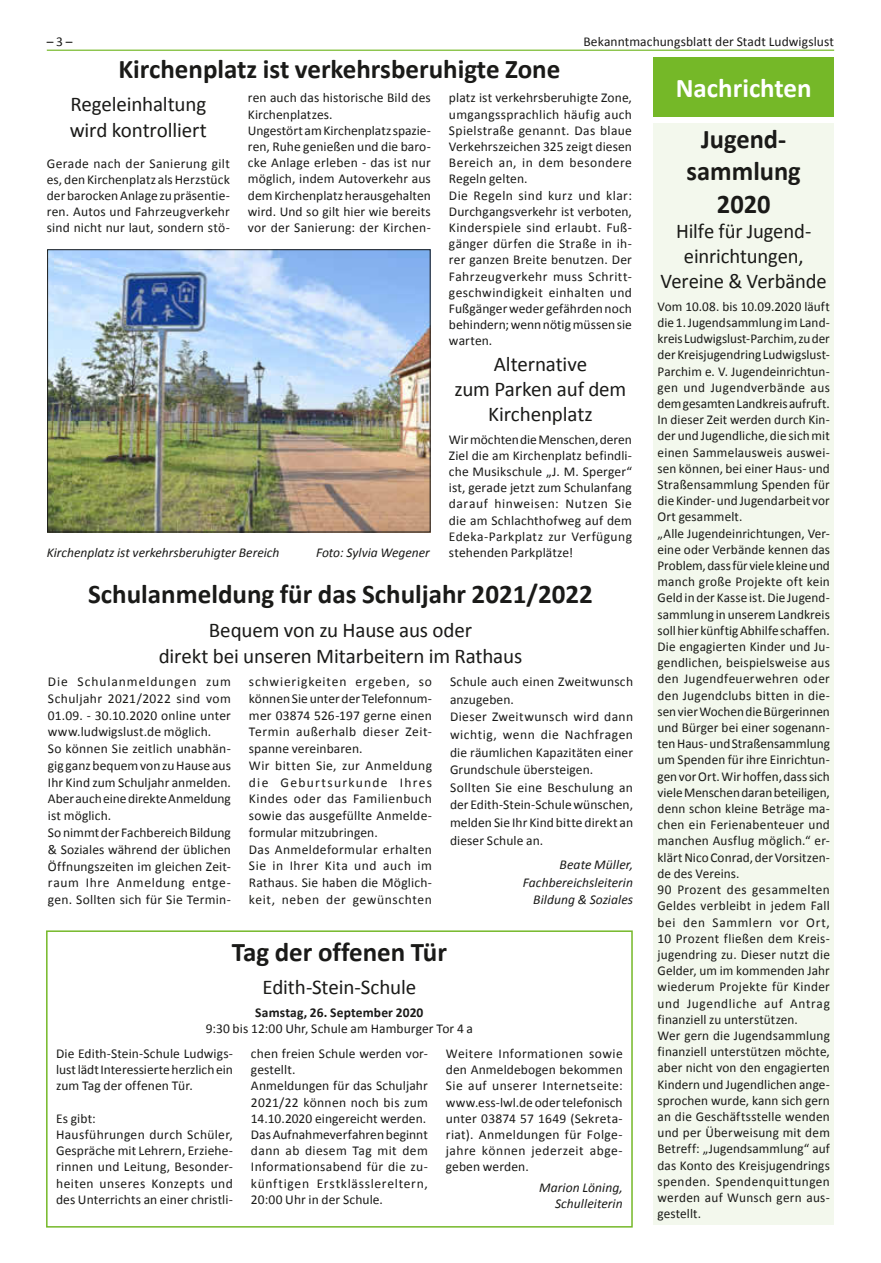
<style>
.page{position:relative;width:881px;height:1263px;background:#fff}
.page>*{position:absolute;margin:0;border:0;box-sizing:border-box;transform-origin:0 0}
.t1{font:700 27px/32.4px "Calibri";color:#1a1a18;text-align:center}
.t2{font:700 27px "Calibri";color:#fff}
.t3{font:21px/25.2px "Calibri";letter-spacing:-.01em;color:#1a1a18;text-align:center}
.t4{font:13.5px/16.2px "Calibri";letter-spacing:.01em;color:#1a1a18}
.t5{font:13.5px/16.8px "Calibri";letter-spacing:.03em;color:#1a1a18}
.t6{font:italic 13.5px/17.7px "Calibri";color:#1a1a18;text-align:right}
.t7{font:700 13.5px "Calibri";letter-spacing:.01em;color:#1a1a18}
</style>
<div class="page">
<hr style="left:47px;top:50px;width:786px;height:1px;background:#75b828">
<div style="left:46px;top:930px;width:586px;height:297px;border:2px solid #75b828"></div>
<div style="left:653px;top:57px;width:180px;height:60px;background:#75b828"></div>
<div style="left:653px;top:123px;width:180px;height:1102px;background:#f3f8ed"></div>
<img style="left:49px;top:251px;width:379px;height:279px">
<div style="left:47px;top:249px;width:383px;height:283px;border:1px solid #1a1a18"></div>
<p class="t4" style="left:47px;top:34px;width:27px">– 3 –</p>
<p class="t4" style="left:583px;top:34px;width:252px">Bekanntmachungsblatt der Stadt Ludwigslust</p>
<h1 class="t1" style="left:118px;top:52px;width:443px">Kirchenplatz ist verkehrsberuhigte Zone</h1>
<h2 class="t3" style="left:70px;top:92px;width:139px;text-align:left">Regeleinhaltung wird kontrolliert</h2>
<p class="t4" style="left:47px;top:155px;width:184px;text-align:justify">Gerade nach der Sanierung gilt es, den Kirchenplatz als Herzstück der barocken Anlage zu präsentie&shy;ren. Autos und Fahrzeugverkehr sind nicht nur laut, sondern stö-</p>
<p class="t4" style="left:248px;top:90px;width:184px">ren auch das historische Bild des<br>Kirchenplatzes.<br>Ungestört am Kirchenplatz spazie&shy;ren, Ruhe genießen und die baro&shy;cke Anlage erleben - das ist nur möglich, indem Autoverkehr aus dem Kirchenplatz herausgehalten wird. Und so gilt hier wie bereits vor der Sanierung: der Kirchen-</p>
<p class="t4" style="left:449px;top:90px;width:184px">platz ist verkehrsberuhigte Zone, umgangssprachlich häufig auch<br>Spielstraße genannt. Das blaue<br>Verkehrszeichen 325 zeigt diesen<br>Bereich an, in dem besondere<br>Regeln gelten.<br>Die Regeln sind kurz und klar:<br>Durchgangsverkehr ist verboten,<br>Kinderspiele sind erlaubt. Fuß&shy;gänger dürfen die Straße in ih&shy;rer ganzen Breite benutzen. Der<br>Fahrzeugverkehr muss Schritt&shy;geschwindigkeit einhalten und<br>Fußgänger weder gefährden noch behindern; wenn nötig müssen sie warten.</p>
<h2 class="t3" style="left:454px;top:351px;width:173px">Alternative<br>zum Parken auf dem<br>Kirchenplatz</h2>
<p class="t4" style="left:449px;top:431px;width:184px;text-align:justify">Wir möchten die Menschen, deren Ziel die am Kirchenplatz befindli&shy;che Musikschule „J. M. Sperger“ ist, gerade jetzt zum Schulanfang darauf hinweisen: Nutzen Sie die am Schlachthofweg auf dem Edeka-Parkplatz zur Verfügung</p>
<p class="t6" style="left:47px;top:543px;width:234px">Kirchenplatz ist verkehrsberuhigter Bereich</p>
<p class="t6" style="left:316px;top:543px;width:115px">Foto: Sylvia Wegener</p>
<p class="t4" style="left:449px;top:544px;width:126px">stehenden Parkplätze!</p>
<h1 class="t1" style="left:88px;top:578px;width:506px">Schulanmeldung für das Schuljahr 2021/2022</h1>
<h2 class="t3" style="left:159px;top:617px;width:365px;line-height:25.8px">Bequem von zu Hause aus oder<br>direkt bei unseren Mitarbeitern im Rathaus</h2>
<p class="t4" style="left:48px;top:673px;width:184px;line-height:16.8px">Die Schulanmeldungen zum<br>Schuljahr 2021/2022 sind vom<br>01.09. - 30.10.2020 online unter www.ludwigslust.de möglich.<br>So können Sie zeitlich unabhän&shy;gig ganz bequem von zu Hause aus<br>Ihr Kind zum Schuljahr anmelden.<br>Aber auch eine direkte Anmeldung ist möglich.<br>So nimmt der Fachbereich Bildung &amp; Soziales während der üblichen<br>Öffnungszeiten im gleichen Zeit&shy;raum Ihre Anmeldung entge&shy;gen. Sollten sich für Sie Termin-</p>
<p class="t5" style="left:249px;top:673px;width:184px">schwierigkeiten ergeben, so können Sie unter der Telefonnum&shy;mer 03874 526-197 gerne einen<br>Termin außerhalb dieser Zeit&shy;spanne vereinbaren.<br>Wir bitten Sie, zur Anmeldung die Geburtsurkunde Ihres<br>Kindes oder das Familienbuch sowie das ausgefüllte Anmelde&shy;formular mitzubringen.<br>Das Anmeldeformular erhalten<br>Sie in Ihrer Kita und auch im<br>Rathaus. Sie haben die Möglich&shy;keit, neben der gewünschten</p>
<p class="t4" style="left:450px;top:673px;width:184px;line-height:17.7px">Schule auch einen Zweitwunsch anzugeben.<br>Dieser Zweitwunsch wird dann wichtig, wenn die Nachfragen die räumlichen Kapazitäten einer<br>Grundschule übersteigen.<br>Sollten Sie eine Beschulung an der Edith-Stein-Schule wünschen, melden Sie Ihr Kind bitte direkt an dieser Schule an.</p>
<p class="t6" style="left:522px;top:855px;width:112px">Beate Müller,<br>Fachbereichsleiterin<br>Bildung &amp; Soziales</p>
<h1 class="t1" style="left:232px;top:935px;width:216px">Tag der offenen Tür</h1>
<h2 class="t3" style="left:262px;top:975px;width:155px">Edith-Stein-Schule</h2>
<p class="t7" style="left:255px;top:1004px;width:170px">Samstag, 26. September 2020</p>
<p class="t4" style="left:56px;top:1016px;width:418px;line-height:24.8px;text-indent:149px">9:30 bis 12:00 Uhr, Schule am Hamburger Tor 4 a<br>Die Edith-Stein-Schule Ludwigs-</p>
<p class="t4" style="left:56px;top:1061px;width:178px">lust lädt Interessierte herzlich ein zum Tag der offenen Tür.</p>
<p class="t4" style="left:56px;top:1110px;width:178px">Es gibt:<br>Hausführungen durch Schüler,<br>Gespräche mit Lehrern, Erziehe&shy;rinnen und Leitung, Besonder&shy;heiten unseres Konzepts und des Unterrichts an einer christli-</p>
<p class="t4" style="left:251px;top:1045px;width:178px">chen freien Schule werden vor&shy;gestellt.<br>Anmeldungen für das Schuljahr<br>2021/22 können noch bis zum<br>14.10.2020 eingereicht werden.<br>Das Aufnahmeverfahren beginnt dann ab diesem Tag mit dem<br>Informationsabend für die zu&shy;künftigen Erstklässlereltern,<br>20:00 Uhr in der Schule.</p>
<p class="t4" style="left:445px;top:1045px;width:178px;text-align:justify">Weitere Informationen sowie den Anmeldebogen bekommen Sie auf unserer Internetseite: www.ess-lwl.de oder telefonisch unter 03874 57 1649 (Sekreta&shy;riat). Anmeldungen für Folge&shy;jahre können jederzeit abge&shy;geben werden.</p>
<p class="t6" style="left:539px;top:1179px;width:85px;line-height:16.2px">Marion Löning,<br>Schulleiterin</p>
<h1 class="t2" style="left:675px;top:71px;width:137px">Nachrichten</h1>
<h1 class="t1" style="left:686px;top:123px;width:116px">Jugend&shy;sammlung<br>2020</h1>
<h2 class="t3" style="left:660px;top:218px;width:168px">Hilfe für Jugend&shy;einrichtungen,<br>Vereine &amp; Verbände</h2>
<p class="t4" style="left:657px;top:298px;width:174px">Vom 10.08. bis 10.09.2020 läuft die 1. Jugendsammlung im Land&shy;kreis Ludwigslust-Parchim, zu der der Kreisjugendring Ludwigslust-<br>Parchim e. V. Jugendeinrichtun&shy;gen und Jugendverbände aus dem gesamten Landkreis aufruft.<br>In dieser Zeit werden durch Kin&shy;der und Jugendliche, die sich mit einen Sammelausweis auswei&shy;sen können, bei einer Haus- und<br>Straßensammlung Spenden für die Kinder- und Jugendarbeit vor<br>Ort gesammelt.<br>„Alle Jugendeinrichtungen, Ver&shy;eine oder Verbände kennen das<br>Problem, dass für viele kleine und manch große Projekte oft kein<br>Geld in der Kasse ist. Die Jugend&shy;sammlung in unserem Landkreis soll hier künftig Abhilfe schaffen.<br>Die engagierten Kinder und Ju&shy;gendlichen, beispielsweise aus den Jugendfeuerwehren oder den Jugendclubs bitten in die&shy;sen vier Wochen die Bürgerinnen und Bürger bei einer sogenann&shy;ten Haus- und Straßensammlung um Spenden für ihre Einrichtun&shy;gen vor Ort. Wir hoffen, dass sich viele Menschen daran beteiligen, denn schon kleine Beträge ma&shy;chen ein Ferienabenteuer und manchen Ausflug möglich.“ er&shy;klärt Nico Conrad, der Vorsitzen&shy;de des Vereins.<br>90 Prozent des gesammelten<br>Geldes verbleibt in jedem Fall bei den Sammlern vor Ort,<br>10 Prozent fließen dem Kreis&shy;jugendring zu. Dieser nutzt die<br>Gelder, um im kommenden Jahr wiederum Projekte für Kinder und Jugendliche auf Antrag finanziell zu unterstützen.<br>Wer gern die Jugendsammlung finanziell unterstützen möchte, aber nicht von den engagierten<br>Kindern und Jugendlichen ange&shy;sprochen wurde, kann sich gern an die Geschäftsstelle wenden und per Überweisung mit dem<br>Betreff: „Jugendsammlung“ auf das Konto des Kreisjugendrings spenden. Spendenquittungen werden auf Wunsch gern aus&shy;gestellt.</p>
</div>
